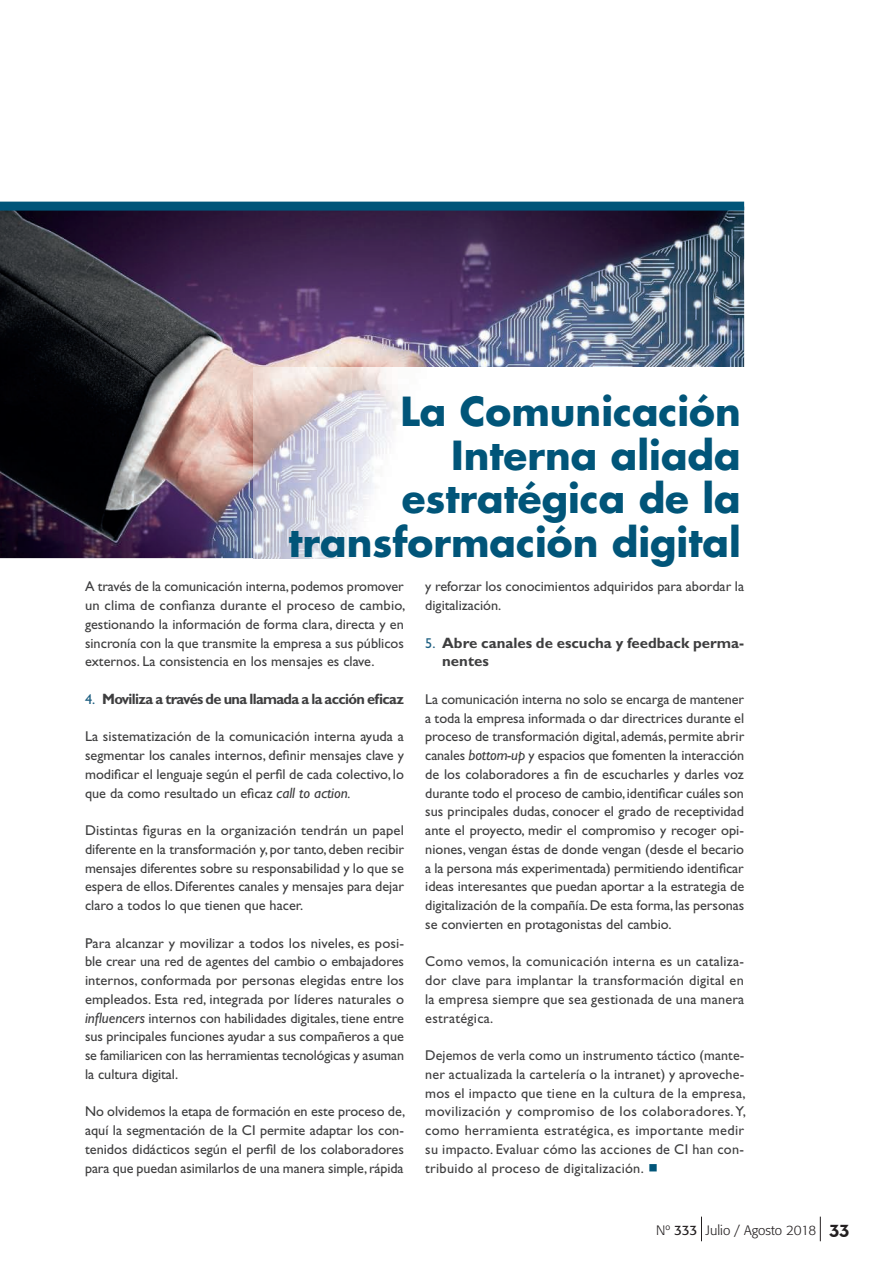
<style>
.page{position:relative;width:893px;height:1263px;background:#fff}
.page>*{position:absolute;margin:0;border:0;box-sizing:border-box;transform-origin:0 0}
.t1{font:700 39px/43.5px "Futura Std";color:#015579;text-align:right}
.t2{font:700 15px "Gill Sans Std";letter-spacing:-.045em;color:#3e3e3f}
.t3{font:700 15px/18.8px "Gill Sans Std";letter-spacing:-.015em;color:#3e3e3f}
.t4{font:14.25px/18.8px "Gill Sans Std";color:#3e3e3f;text-align:justify}
.t5{font:300 13.5px "Formata";color:#231f20}
.s1{font-weight:400;font-size:14.25px;color:#1e5f81}
.s2{font-style:italic;font-size:15px}
.s3{font-style:italic}
.s4{font-weight:400}
.s5{font-family:"Neutraface Text";font-weight:700;font-size:19.5px}
</style>
<div class="page">
<svg style="left:701px;top:1216px;width:1px;height:25px"></svg>
<svg style="left:820px;top:1216px;width:1px;height:25px"></svg>
<img style="left:0;top:211px;width:744px;height:347px">
<div style="left:0;top:202px;width:744px;height:9px;background:#015579"></div>
<img style="left:253px;top:368px;width:491px;height:190px">
<h1 class="t1" style="left:288px;top:390px;width:454px">La Comunicación<br>Interna aliada estratégica de la transformación digital</h1>
<p class="t4" style="left:85px;top:577px;width:322px">A través de la comunicación interna, podemos promover un clima de confianza durante el proceso de cambio, gestionando la información de forma clara, directa y en sincronía con la que transmite la empresa a sus públicos externos. La consistencia en los mensajes es clave.</p>
<p class="t2" style="left:85px;top:690px;width:320px"><span class="s1">4.</span> Moviliza a través de una llamada a la acción eficaz</p>
<p class="t4" style="left:85px;top:727px;width:320px">La sistematización de la comunicación interna ayuda a segmentar los canales internos, definir mensajes clave y modificar el lenguaje según el perfil de cada colectivo, lo que da como resultado un eficaz <span class="s2">call to action</span><span class="s3">.</span></p>
<p class="t4" style="left:85px;top:821px;width:321px">Distintas figuras en la organización tendrán un papel diferente en la transformación y, por tanto, deben recibir mensajes diferentes sobre su responsabilidad y lo que se espera de ellos. Diferentes canales y mensajes para dejar claro a todos lo que tienen que hacer.</p>
<p class="t4" style="left:85px;top:933px;width:321px">Para alcanzar y movilizar a todos los niveles, es posi&shy;ble crear una red de agentes del cambio o embajadores internos, conformada por personas elegidas entre los empleados. Esta red, integrada por líderes naturales o <span class="s2">influencers</span> internos con habilidades digitales, tiene entre sus principales funciones ayudar a sus compañeros a que se familiaricen con las herramientas tecnológicas y asuman la cultura digital.</p>
<p class="t4" style="left:85px;top:1102px;width:322px">No olvidemos la etapa de formación en este proceso de, aquí la segmentación de la CI permite adaptar los con&shy;tenidos didácticos según el perfil de los colaboradores para que puedan asimilarlos de una manera simple, rápida</p>
<p class="t4" style="left:425px;top:577px;width:320px">y reforzar los conocimientos adquiridos para abordar la digitalización.</p>
<p class="t3" style="left:442px;top:633px;width:303px;text-indent:-17px"><span class="s1">5.</span> Abre canales de escucha y feedback perma&shy;nentes</p>
<p class="t4" style="left:425px;top:690px;width:321px">La comunicación interna no solo se encarga de mantener a toda la empresa informada o dar directrices durante el proceso de transformación digital, además, permite abrir canales <span class="s2">bottom-up</span> y espacios que fomenten la interacción de los colaboradores a fin de escucharles y darles voz durante todo el proceso de cambio, identificar cuáles son sus principales dudas, conocer el grado de receptividad ante el proyecto, medir el compromiso y recoger opi&shy;niones, vengan éstas de donde vengan (desde el becario a la persona más experimentada) permitiendo identificar ideas interesantes que puedan aportar a la estrategia de digitalización de la compañía. De esta forma, las personas se convierten en protagonistas del cambio.</p>
<p class="t4" style="left:425px;top:952px;width:321px">Como vemos, la comunicación interna es un cataliza&shy;dor clave para implantar la transformación digital en la empresa siempre que sea gestionada de una manera estratégica.</p>
<p class="t4" style="left:425px;top:1046px;width:322px">Dejemos de verla como un instrumento táctico (mante&shy;ner actualizada la cartelería o la intranet) y aproveche&shy;mos el impacto que tiene en la cultura de la empresa, movilización y compromiso de los colaboradores. Y, como herramienta estratégica, es importante medir su impacto. Evaluar cómo las acciones de CI han con&shy;tribuido al proceso de digitalización.</p>
<p class="t5" style="left:656px;top:1222px;width:195px">Nº <span class="s4">333</span> Julio / Agosto 2018 <span class="s5">33</span></p>
</div>
